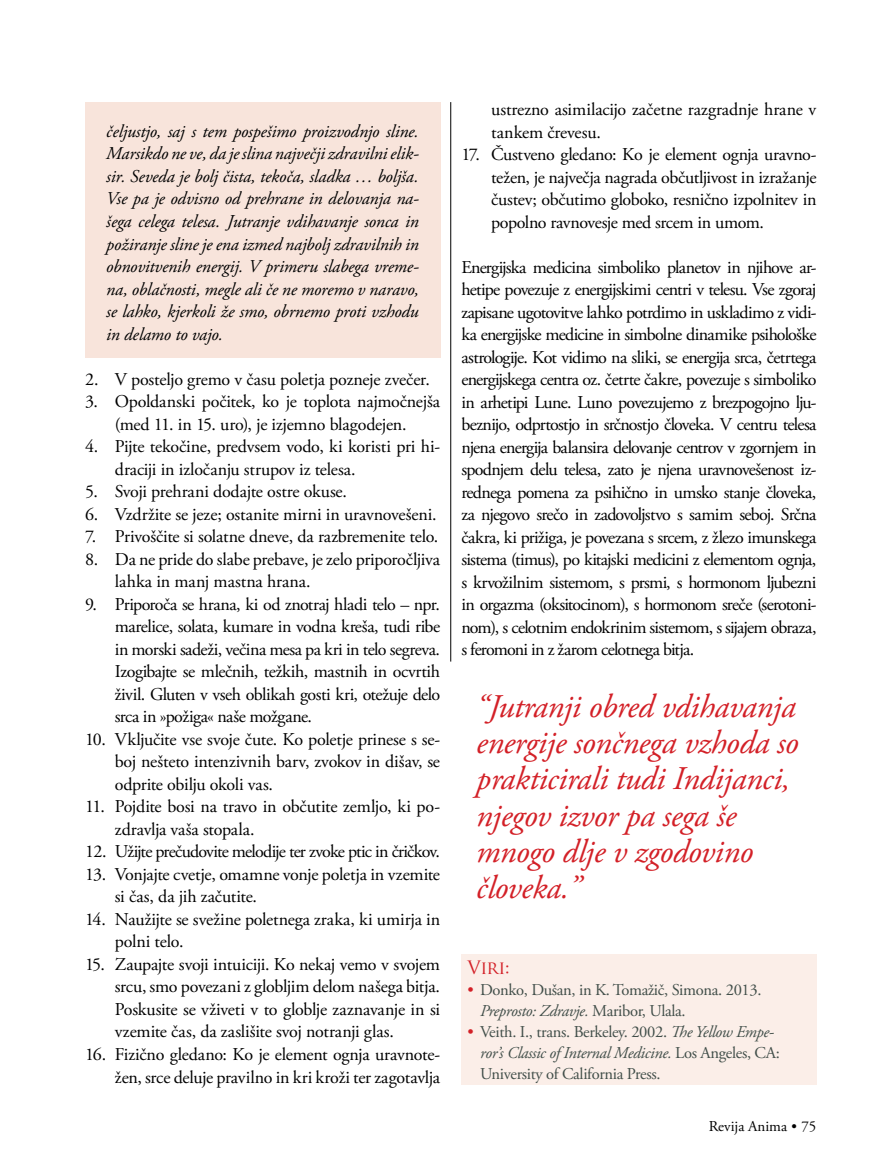
<style>
.page{position:relative;width:893px;height:1170px;background:#fff}
.page>*{position:absolute;margin:0;border:0;box-sizing:border-box;transform-origin:0 0}
.t1{font:italic 33px/36px "Adobe Garamond Pro";letter-spacing:-.01em;color:#d32027}
.t2{font:18px/22.5px "Adobe Garamond Pro";letter-spacing:-.015em;color:#000}
.t3{font:italic 18px/22.5px "Adobe Garamond Pro";letter-spacing:-.01em;color:#000;text-align:justify}
.t4{font:18px "Adobe Garamond Pro";letter-spacing:-.045em;color:#000}
.t5{font:18px "Trajan Pro";color:#d32027}
.t6{font:16.5px/21px "Adobe Garamond Pro";letter-spacing:-.02em;color:#414e49}
.t7{font:15px "Adobe Garamond Pro";color:#000}
.s1{color:#d32027}
.s2{font-style:italic}
</style>
<div class="page">
<div style="left:85px;top:102px;width:355px;height:255px;background:#f8e4db"></div>
<div style="left:461px;top:954px;width:355px;height:130px;background:#fbeee8"></div>
<hr style="left:450px;top:102px;width:1px;height:559px;background:#000">
<p class="t3" style="left:106px;top:120px;width:314px">čeljustjo, saj s tem pospešimo proizvodnjo sline.<br>Marsikdo ne ve, da je slina največji zdravilni elik&shy;sir. Seveda je bolj čista, tekoča, sladka … boljša.<br>Vse pa je odvisno od prehrane in delovanja na&shy;šega celega telesa. Jutranje vdihavanje sonca in požiranje sline je ena izmed najbolj zdravilnih in obnovitvenih energij. V primeru slabega vreme&shy;na, oblačnosti, megle ali če ne moremo v naravo, se lahko, kjerkoli že smo, obrnemo proti vzhodu in delamo to vajo.</p>
<p class="t2" style="left:85px;top:368px;width:346px">2. V posteljo gremo v času poletja pozneje zvečer.</p>
<p class="t2" style="left:85px;top:391px;width:357px;text-align:center">3. Opoldanski počitek, ko je toplota najmočnejša (med 11. in 15. uro), je izjemno blagodejen.</p>
<p class="t2" style="left:115px;top:436px;width:326px;text-indent:-30px">4. Pijte tekočine, predvsem vodo, ki koristi pri hi&shy;draciji in izločanju strupov iz telesa.</p>
<p class="t2" style="left:85px;top:481px;width:263px">5. Svoji prehrani dodajte ostre okuse.</p>
<p class="t2" style="left:85px;top:503px;width:353px">6. Vzdržite se jeze; ostanite mirni in uravnovešeni.</p>
<p class="t2" style="left:85px;top:526px;width:355px">7. Privoščite si solatne dneve, da razbremenite telo.</p>
<p class="t2" style="left:115px;top:548px;width:327px;text-indent:-30px">8. Da ne pride do slabe prebave, je zelo priporočljiva lahka in manj mastna hrana.</p>
<p class="t2" style="left:115px;top:593px;width:327px;text-align:justify;text-indent:-30px">9. Priporoča se hrana, ki od znotraj hladi telo – npr. marelice, solata, kumare in vodna kreša, tudi ribe in morski sadeži, večina mesa pa kri in telo segreva.<br>Izogibajte se mlečnih, težkih, mastnih in ocvrtih živil. Gluten v vseh oblikah gosti kri, otežuje delo srca in »požiga« naše možgane.</p>
<p class="t2" style="left:115px;top:728px;width:327px;text-align:justify;text-indent:-30px">10. Vključite vse svoje čute. Ko poletje prinese s se&shy;boj nešteto intenzivnih barv, zvokov in dišav, se odprite obilju okoli vas.</p>
<p class="t2" style="left:115px;top:796px;width:324px;text-indent:-30px">11. Pojdite bosi na travo in občutite zemljo, ki po-- zdravlja vaša stopala.</p>
<p class="t4" style="left:85px;top:840px;width:356px">12. Užijte prečudovite melodije ter zvoke ptic in čričkov.</p>
<p class="t2" style="left:115px;top:863px;width:327px;text-indent:-30px">13. Vonjajte cvetje, omamne vonje poletja in vzemite si čas, da jih začutite.</p>
<p class="t2" style="left:115px;top:908px;width:327px;text-indent:-30px">14. Naužijte se svežine poletnega zraka, ki umirja in polni telo.</p>
<p class="t2" style="left:115px;top:953px;width:327px;text-align:justify;text-indent:-30px">15. Zaupajte svoji intuiciji. Ko nekaj vemo v svojem srcu, smo povezani z globljim delom našega bitja.<br>Poskusite se vživeti v to globlje zaznavanje in si vzemite čas, da zaslišite svoj notranji glas.</p>
<p class="t2" style="left:85px;top:1043px;width:357px;text-align:right">16. Fizično gledano: Ko je element ognja uravnote&shy;žen, srce deluje pravilno in kri kroži ter zagotavlja</p>
<p class="t2" style="left:491px;top:99px;width:327px">ustrezno asimilacijo začetne razgradnje hrane v tankem črevesu.</p>
<p class="t2" style="left:491px;top:144px;width:327px;text-align:justify;text-indent:-30px">17. Čustveno gledano: Ko je element ognja uravno&shy;težen, je največja nagrada občutljivost in izražanje čustev; občutimo globoko, resnično izpolnitev in popolno ravnovesje med srcem in umom.</p>
<p class="t2" style="left:461px;top:256px;width:357px;text-align:justify">Energijska medicina simboliko planetov in njihove ar&shy;hetipe povezuje z energijskimi centri v telesu. Vse zgoraj zapisane ugotovitve lahko potrdimo in uskladimo z vidi&shy;ka energijske medicine in simbolne dinamike psihološke astrologije. Kot vidimo na sliki, se energija srca, četrtega energijskega centra oz. četrte čakre, povezuje s simboliko in arhetipi Lune. Luno povezujemo z brezpogojno lju&shy;beznijo, odprtostjo in srčnostjo človeka. V centru telesa njena energija balansira delovanje centrov v zgornjem in spodnjem delu telesa, zato je njena uravnovešenost iz&shy;rednega pomena za psihično in umsko stanje človeka, za njegovo srečo in zadovoljstvo s samim seboj. Srčna čakra, ki prižiga, je povezana s srcem, z žlezo imunskega sistema (timus), po kitajski medicini z elementom ognja, s krvožilnim sistemom, s prsmi, s hormonom ljubezni in orgazma (oksitocinom), s hormonom sreče (serotoni&shy;nom), s celotnim endokrinim sistemom, s sijajem obraza, s feromoni in z žarom celotnega bitja.</p>
<h1 class="t1" style="left:476px;top:689px;width:324px">“Jutranji obred vdihavanja energije sončnega vzhoda so prakticirali tudi Indijanci, njegov izvor pa sega še mnogo dlje v zgodovino človeka.”</h1>
<p class="t5" style="left:467px;top:955px;width:44px">Viri:</p>
<p class="t6" style="left:480px;top:979px;width:283px;text-indent:-13px"><span class="s1">•</span> Donko, Dušan, in K. Tomažič, Simona. 2013.<br><span class="s2">Preprosto: Zdravje.</span> Maribor, Ulala.</p>
<p class="t6" style="left:480px;top:1021px;width:301px;text-indent:-13px"><span class="s1">•</span> Veith. I., trans. Berkeley. 2002. <span class="s2">The Yellow Empe&shy;ror’s Classic of Internal Medicine.</span> Los Angeles, CA:<br>University of California Press.</p>
<p class="t7" style="left:709px;top:1116px;width:109px">Revija Anima • 75</p>
</div>
